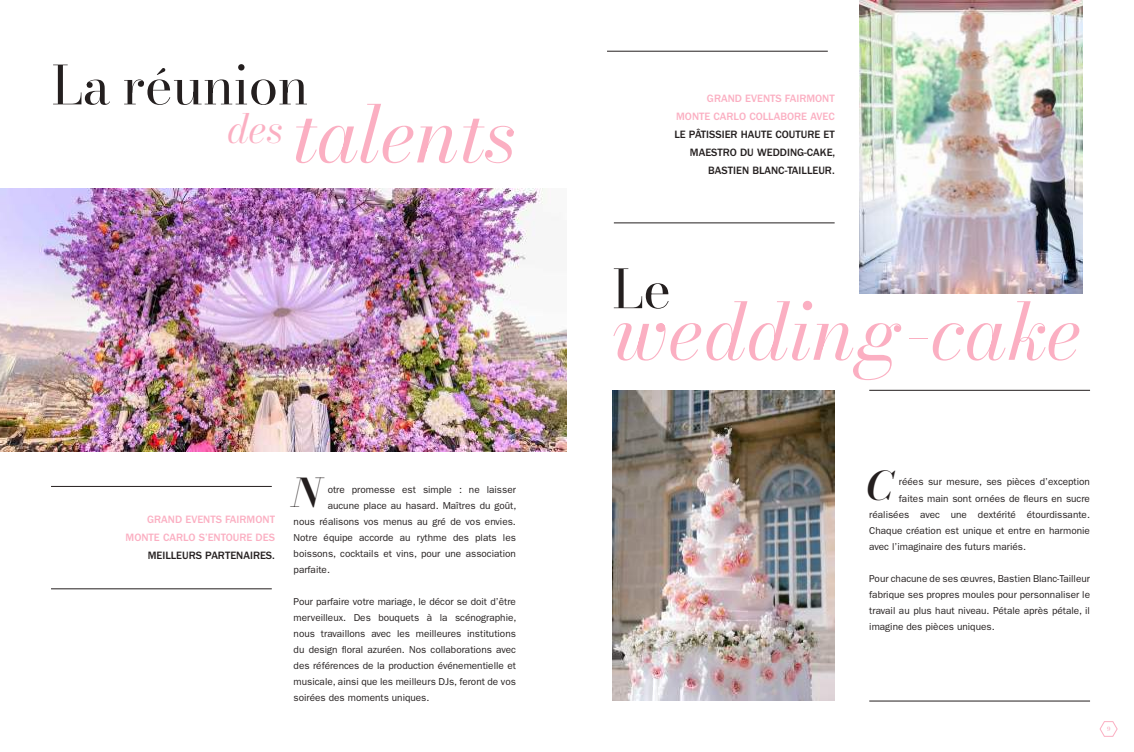
<style>
.page{position:relative;width:1134px;height:752px;background:#fff}
.page>*{position:absolute;margin:0;border:0;box-sizing:border-box;transform-origin:0 0}
.t1{font:italic 78.1px "Bodoni Moda 18 pt";color:#fbafc2}
.t2{font:53px "Bodoni Moda 18 pt";letter-spacing:-.01em;color:#241f1f}
.t3{font:italic 600 39.2px "Bodoni Moda 18 pt";color:#241f1f}
.t4{font:500 11px/18px "ITC Franklin Gothic Std";color:#241f1f;text-align:right}
.t5{font:500 11px/18px "ITC Franklin Gothic Std";color:#fbafc2;text-align:right}
.t6{font:10px/16px "ITC Franklin Gothic Std";color:#241f1f;text-align:justify}
.t7{font:7px "Modern";color:#fbafc2}
</style>
<div class="page">
<svg style="left:1100px;top:721px;width:17px;height:15px"></svg>
<img style="left:0;top:189px;width:567px;height:262px">
<hr style="left:51px;top:588px;width:221px;height:1px;background:#241f1f">
<hr style="left:51px;top:486px;width:221px;height:1px;background:#241f1f">
<img style="left:612px;top:390px;width:223px;height:310px">
<img style="left:859px;top:0;width:224px;height:293px">
<hr style="left:607px;top:51px;width:221px;height:1px;background:#241f1f">
<hr style="left:614px;top:222px;width:221px;height:1px;background:#241f1f">
<hr style="left:869px;top:700px;width:221px;height:1px;background:#241f1f">
<hr style="left:869px;top:390px;width:221px;height:1px;background:#241f1f">
<h2 class="t2" style="left:52px;top:49px;width:258px">La réunion</h2>
<h1 class="t1" style="left:227px;top:81px;width:290px"><sup>des</sup> talents</h1>
<p class="t5" style="left:126px;top:510px;width:151px">GRAND EVENTS FAIRMONT<br>MONTE CARLO S’ENTOURE DES</p>
<p class="t4" style="left:148px;top:546px;width:129px">MEILLEURS PARTENAIRES.</p>
<h3 class="t3" style="left:292px;top:466px;width:30px">N</h3>
<p class="t6" style="left:328px;top:481px;width:190px">otre promesse est simple : ne laisser</p>
<p class="t6" style="left:328px;top:497px;width:190px">aucune place au hasard. Maîtres du goût,</p>
<p class="t6" style="left:294px;top:513px;width:224px">nous réalisons vos menus au gré de vos envies.</p>
<p class="t6" style="left:294px;top:529px;width:224px">Notre équipe accorde au rythme des plats les</p>
<p class="t6" style="left:294px;top:545px;width:224px">boissons, cocktails et vins, pour une association</p>
<p class="t6" style="left:294px;top:561px;width:38px">parfaite.</p>
<p class="t6" style="left:294px;top:593px;width:224px">Pour parfaire votre mariage, le décor se doit d’être merveilleux. Des bouquets à la scénographie, nous travaillons avec les meilleures institutions du design floral azuréen. Nos collaborations avec des références de la production événementielle et musicale, ainsi que les meilleurs DJs, feront de vos soirées des moments uniques.</p>
<p class="t5" style="left:676px;top:89px;width:160px">GRAND EVENTS FAIRMONT<br>MONTE CARLO COLLABORE AVEC</p>
<p class="t4" style="left:674px;top:125px;width:162px">LE PÂTISSIER HAUTE COUTURE ET<br>MAESTRO DU WEDDING-CAKE,<br>BASTIEN BLANC-TAILLEUR.</p>
<h2 class="t2" style="left:612px;top:252px;width:60px">Le</h2>
<h1 class="t1" style="left:612px;top:278px;width:471px">wedding-cake</h1>
<h3 class="t3" style="left:866px;top:459px;width:28px">C</h3>
<p class="t6" style="left:899px;top:474px;width:193px">réées sur mesure, ses pièces d’exception</p>
<p class="t6" style="left:899px;top:490px;width:193px">faites main sont ornées de fleurs en sucre</p>
<p class="t6" style="left:869px;top:506px;width:222px">réalisées avec une dextérité étourdissante.</p>
<p class="t6" style="left:869px;top:522px;width:222px">Chaque création est unique et entre en harmonie</p>
<p class="t6" style="left:869px;top:538px;width:158px">avec l’imaginaire des futurs mariés.</p>
<p class="t6" style="left:869px;top:570px;width:222px">Pour chacune de ses œuvres, Bastien Blanc-Tailleur fabrique ses propres moules pour personnaliser le travail au plus haut niveau. Pétale après pétale, il imagine des pièces uniques.</p>
<p class="t7" style="left:1107px;top:724px;width:5px">9</p>
</div>
